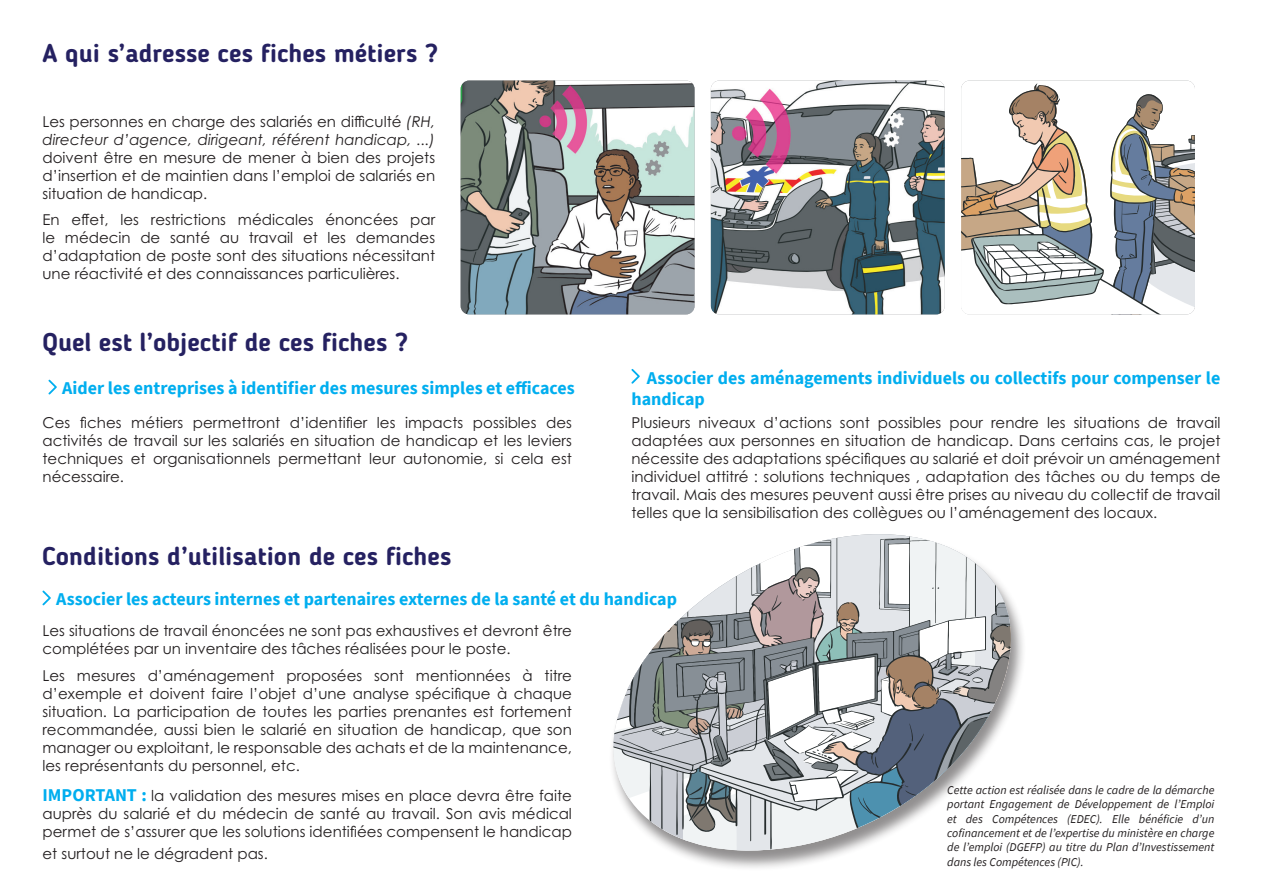
<style>
.page{position:relative;width:1263px;height:893px;background:#fff}
.page>*{position:absolute;margin:0;border:0;box-sizing:border-box;transform-origin:0 0}
.t1{font:700 25.5px "Blogger Sans";color:#252161}
.t2{font:700 18px/21.6px "Source Sans Pro";color:#00aeef}
.t3{font:15px/18px "Century Gothic Pro";color:#231f20;text-align:justify}
.t4{font:italic 15px/18px "Century Gothic Pro";color:#231f20}
.t5{font:italic 12px/14.4px "Source Sans Pro";color:#231f20;text-align:justify}
.s1{font-style:normal}
.s2{font-family:"Source Sans Pro";font-weight:700;font-size:18px;color:#00aeef}
</style>
<div class="page">
<img style="left:461px;top:81px;width:233px;height:233px">
<img style="left:711px;top:81px;width:234px;height:233px">
<svg style="left:961px;top:85px;width:234px;height:229px"></svg>
<svg style="left:49px;top:380px;width:8px;height:15px"></svg>
<svg style="left:631px;top:369px;width:9px;height:15px"></svg>
<svg style="left:43px;top:591px;width:8px;height:14px"></svg>
<div style="left:609px;top:534px;width:417px;height:337px;background:#231f20;opacity:.5"></div>
<svg style="left:609px;top:534px;width:417px;height:320px"></svg>
<h1 class="t1" style="left:43px;top:38px;width:397px">A qui s’adresse ces fiches métiers ?</h1>
<p class="t4" style="left:43px;top:112px;width:394px"><span class="s1">Les personnes en charge des salariés en difficulté</span> (RH, directeur d’agence, dirigeant, référent handicap, ...)</p>
<p class="t3" style="left:43px;top:148px;width:394px">doivent être en mesure de mener à bien des projets d’insertion et de maintien dans l’emploi de salariés en situation de handicap.</p>
<p class="t3" style="left:43px;top:211px;width:394px">En effet, les restrictions médicales énoncées par le médecin de santé au travail et les demandes d’adaptation de poste sont des situations nécessitant une réactivité et des connaissances particulières.</p>
<h1 class="t1" style="left:43px;top:327px;width:367px">Quel est l’objectif de ces fiches ?</h1>
<p class="t2" style="left:62px;top:377px;width:514px">Aider les entreprises à identifier des mesures simples et efficaces</p>
<p class="t2" style="left:631px;top:367px;width:590px;text-indent:15px">Associer des aménagements individuels ou collectifs pour compenser le handicap</p>
<p class="t3" style="left:43px;top:414px;width:531px">Ces fiches métiers permettront d’identifier les impacts possibles des activités de travail sur les salariés en situation de handicap et les leviers techniques et organisationnels permettant leur autonomie, si cela est nécessaire.</p>
<p class="t3" style="left:631px;top:414px;width:590px">Plusieurs niveaux d’actions sont possibles pour rendre les situations de travail adaptées aux personnes en situation de handicap. Dans certains cas, le projet nécessite des adaptations spécifiques au salarié et doit prévoir un aménagement individuel attitré : solutions techniques , adaptation des tâches ou du temps de travail. Mais des mesures peuvent aussi être prises au niveau du collectif de travail telles que la sensibilisation des collègues ou l’aménagement des locaux.</p>
<h1 class="t1" style="left:43px;top:541px;width:410px">Conditions d’utilisation de ces fiches</h1>
<p class="t2" style="left:56px;top:588px;width:622px">Associer les acteurs internes et partenaires externes de la santé et du handicap</p>
<p class="t3" style="left:43px;top:622px;width:531px">Les situations de travail énoncées ne sont pas exhaustives et devront être complétées par un inventaire des tâches réalisées pour le poste.</p>
<p class="t3" style="left:43px;top:666px;width:531px">Les mesures d’aménagement proposées sont mentionnées à titre d’exemple et doivent faire l’objet d’une analyse spécifique à chaque situation. La participation de toutes les parties prenantes est fortement recommandée, aussi bien le salarié en situation de handicap, que son manager ou exploitant, le responsable des achats et de la maintenance, les représentants du personnel, etc.</p>
<p class="t3" style="left:43px;top:786px;width:531px"><span class="s2">IMPORTANT :</span> la validation des mesures mises en place devra être faite auprès du salarié et du médecin de santé au travail. Son avis médical permet de s’assurer que les solutions identifiées compensent le handicap</p>
<p class="t3" style="left:43px;top:844px;width:227px">et surtout ne le dégradent pas.</p>
<p class="t5" style="left:947px;top:782px;width:269px">Cette action est réalisée dans le cadre de la démarche portant Engagement de Développement de l’Emploi et des Compétences (EDEC). Elle bénéficie d’un cofinancement et de l’expertise du ministère en charge de l’emploi (DGEFP) au titre du Plan d’Investissement dans les Compétences (PIC).</p>
</div>
